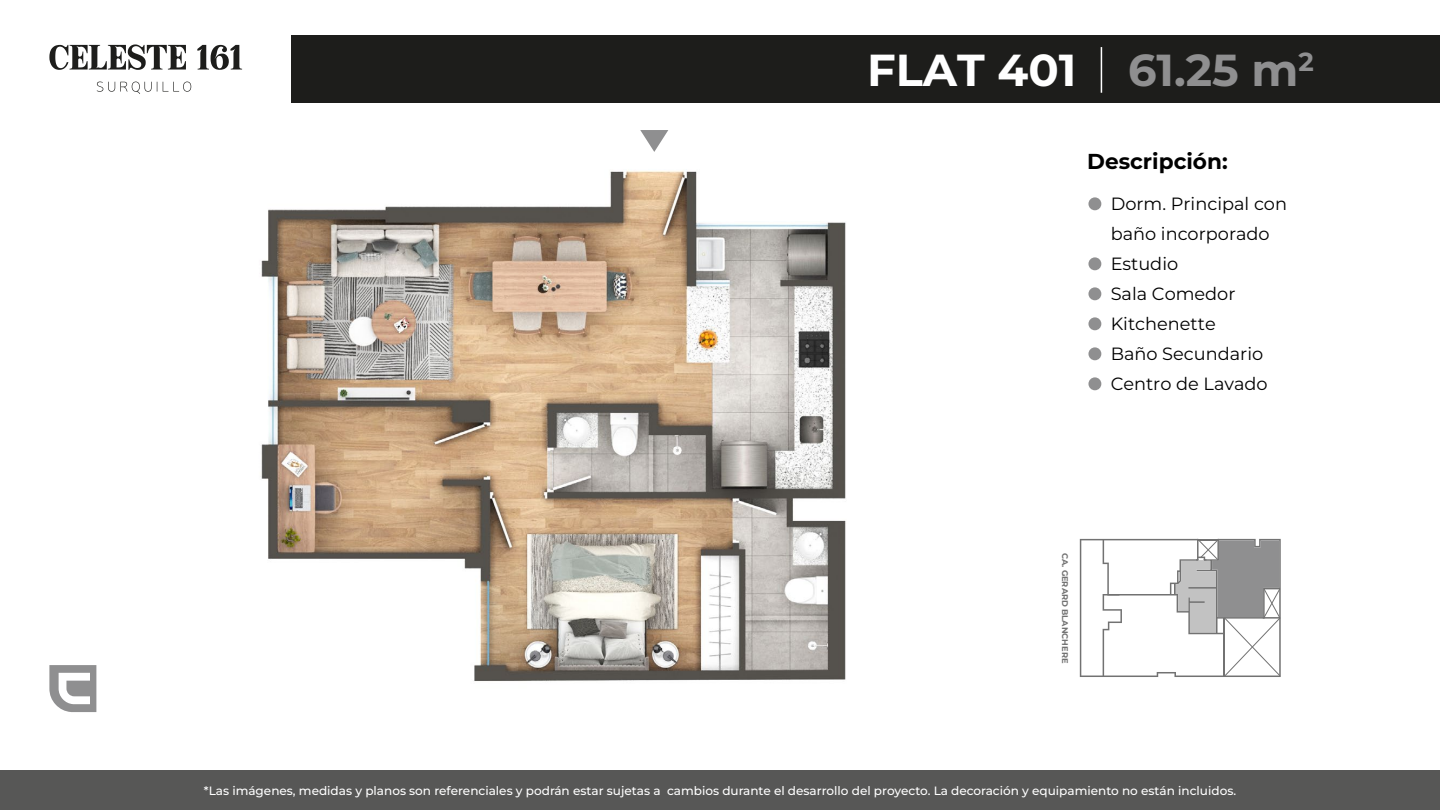
<style>
.page{position:relative;width:1440px;height:810px;background:#fff}
.page>*{position:absolute;margin:0;border:0;box-sizing:border-box;transform-origin:0 0}
.t1{font:700 44.78px "Montserrat";color:#fff}
.t2{font:700 21.6px "Montserrat";color:#000}
.t3{font:17.7px/30px "Montserrat";color:#000}
.t4{font:500 12.08px "Montserrat";color:#fff}
.t5{font:700 8.25px "Montserrat";color:#727272}
.s1{color:#8f8f90}
</style>
<div class="page">
<img style="left:161px;top:69px;width:806px;height:702px">
<svg style="left:1080px;top:539px;width:201px;height:138px"></svg>
<svg style="left:640px;top:130px;width:28px;height:22px"></svg>
<div style="left:291px;top:35px;width:1149px;height:67px;background:#1d1d1b"></div>
<hr style="left:1101px;top:47px;width:1px;height:46px;background:#fff">
<div style="left:1088px;top:197px;width:13px;height:13px;background:#8f8f90;border-radius:50%"></div>
<div style="left:1088px;top:257px;width:13px;height:13px;background:#8f8f90;border-radius:50%"></div>
<div style="left:1088px;top:287px;width:13px;height:13px;background:#8f8f90;border-radius:50%"></div>
<div style="left:1088px;top:317px;width:13px;height:13px;background:#8f8f90;border-radius:50%"></div>
<div style="left:1088px;top:347px;width:13px;height:13px;background:#8f8f90;border-radius:50%"></div>
<div style="left:1088px;top:377px;width:13px;height:13px;background:#8f8f90;border-radius:50%"></div>
<svg style="left:49px;top:665px;width:47px;height:47px"></svg>
<div style="left:0;top:771px;width:1440px;height:39px;background:#575756"></div>
<svg style="left:49px;top:44px;width:137px;height:26px"></svg>
<svg style="left:197px;top:45px;width:45px;height:25px"></svg>
<svg style="left:97px;top:82px;width:94px;height:12px"></svg>
<h1 class="t1" style="left:867px;top:38px;width:448px">FLAT 401 <span class="s1">61.25 m</span><sup>2</sup></h1>
<h2 class="t2" style="left:1087px;top:146px;width:142px">Descripción:</h2>
<h3 class="t3" style="left:1111px;top:188px;width:178px">Dorm. Principal con baño incorporado<br>Estudio<br>Sala Comedor<br>Kitchenette<br>Baño Secundario<br>Centro de Lavado</h3>
<p class="t5" style="left:1071px;top:553px;width:112px;rotate:90deg">CA. GERARD BLANCHERE</p>
<p class="t4" style="left:204px;top:782px;width:1034px">*Las imágenes, medidas y planos son referenciales y podrán estar sujetas a cambios durante el desarrollo del proyecto. La decoración y equipamiento no están incluidos.</p>
</div>
